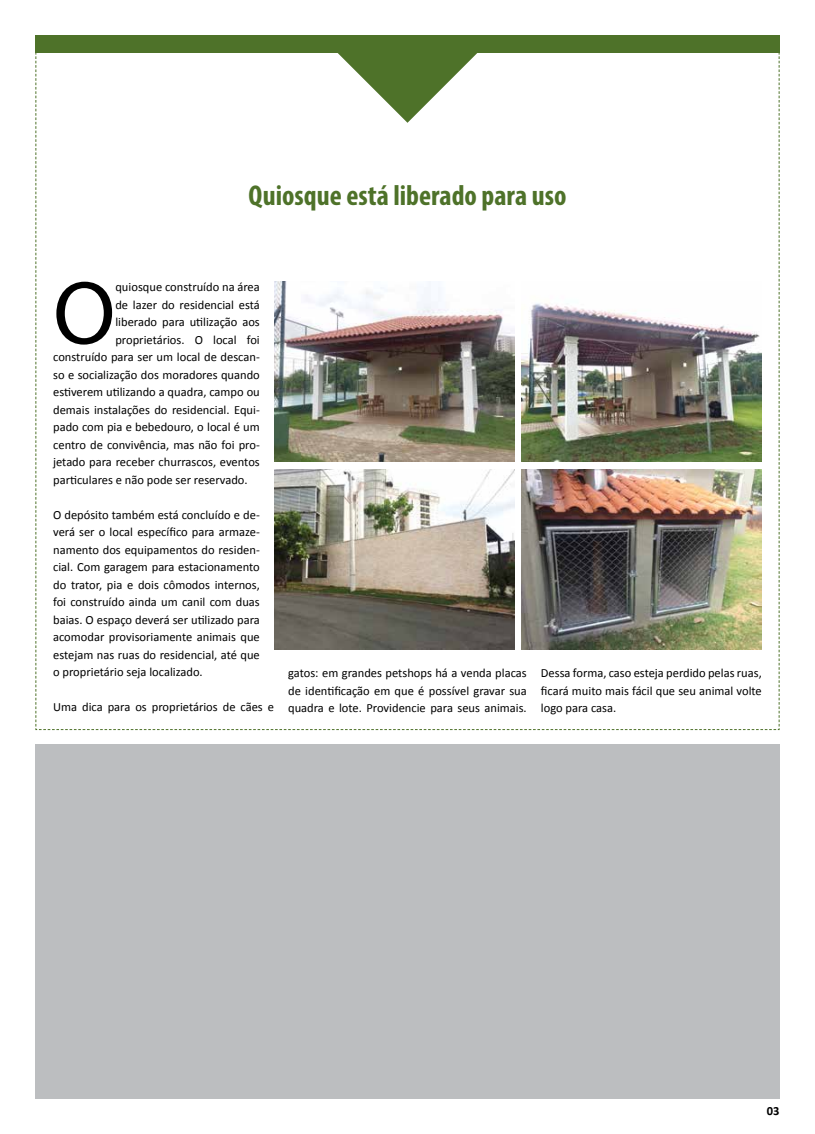
<style>
.page{position:relative;width:815px;height:1134px;background:#fff}
.page>*{position:absolute;margin:0;border:0;box-sizing:border-box;transform-origin:0 0}
.t1{font:90.38px "Myriad Pro";color:#000}
.t2{font:700 condensed 28.75px "Myriad Pro";color:#4e7229}
.t3{font:12.5px/17.5px "Calibri";color:#000;text-align:justify}
.t4{font:700 12.5px "Calibri";color:#000}
</style>
<div class="page">
<div style="left:35px;top:744px;width:745px;height:354px;background:#bcbec0"></div>
<img style="left:35px;top:35px;width:745px;height:695px">
<h2 class="t2" style="left:249px;top:177px;width:319px">Quiosque está liberado para uso</h2>
<h1 class="t1" style="left:53px;top:258px;width:64px">O</h1>
<p class="t3" style="left:115px;top:278px;width:146px">quiosque construído na área</p>
<p class="t3" style="left:115px;top:296px;width:146px">de lazer do residencial está</p>
<p class="t3" style="left:115px;top:313px;width:146px">liberado para utilização aos</p>
<p class="t3" style="left:115px;top:331px;width:146px">proprietários. O local foi</p>
<p class="t3" style="left:53px;top:348px;width:208px">construído para ser um local de descan-</p>
<p class="t3" style="left:53px;top:366px;width:208px">so e socialização dos moradores quando</p>
<p class="t3" style="left:53px;top:383px;width:208px">estiverem utilizando a quadra, campo ou</p>
<p class="t3" style="left:53px;top:401px;width:208px">demais instalações do residencial. Equi-</p>
<p class="t3" style="left:53px;top:418px;width:208px">pado com pia e bebedouro, o local é um</p>
<p class="t3" style="left:53px;top:436px;width:208px">centro de convivência, mas não foi pro-</p>
<p class="t3" style="left:53px;top:453px;width:208px">jetado para receber churrascos, eventos</p>
<p class="t3" style="left:53px;top:471px;width:196px">particulares e não pode ser reservado.</p>
<p class="t3" style="left:53px;top:506px;width:208px">O depósito também está concluído e de&shy;verá ser o local específico para armaze&shy;namento dos equipamentos do residen&shy;cial. Com garagem para estacionamento do trator, pia e dois cômodos internos, foi construído ainda um canil com duas baias. O espaço deverá ser utilizado para acomodar provisoriamente animais que estejam nas ruas do residencial, até que o proprietário seja localizado.</p>
<p class="t3" style="left:53px;top:698px;width:222px">Uma dica para os proprietários de cães e</p>
<p class="t3" style="left:288px;top:664px;width:240px">gatos: em grandes petshops há a venda placas de identificação em que é possível gravar sua quadra e lote. Providencie para seus animais.</p>
<p class="t3" style="left:541px;top:664px;width:222px">Dessa forma, caso esteja perdido pelas ruas, ficará muito mais fácil que seu animal volte logo para casa.</p>
<p class="t4" style="left:767px;top:1103px;width:14px">03</p>
</div>
